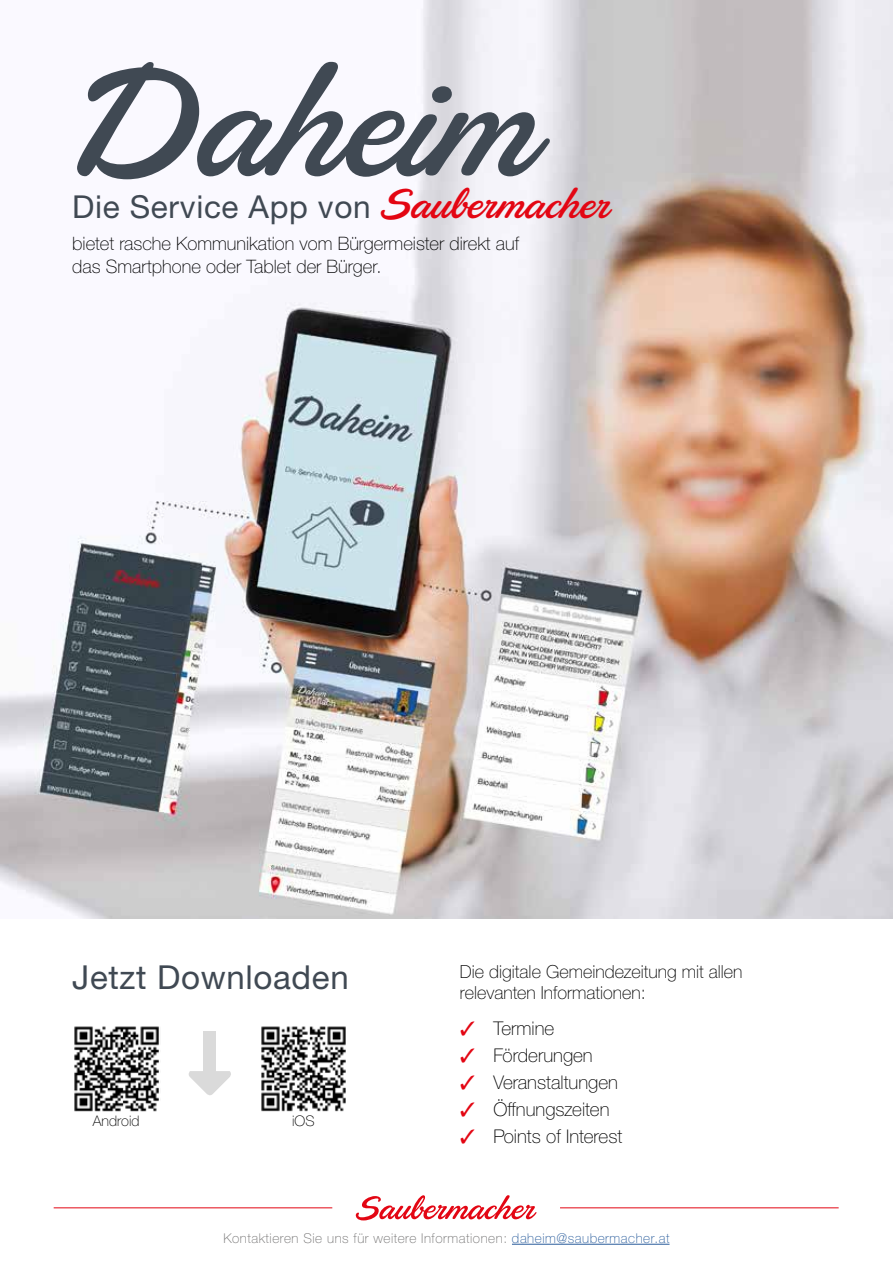
<style>
.page{position:relative;width:893px;height:1263px;background:#fff}
.page>*{position:absolute;margin:0;border:0;box-sizing:border-box;transform-origin:0 0}
.t1{font:172.05px "Saubermacher Beta";color:#404953}
.t2{font:46.05px "Saubermacher Beta";color:#e30613}
.t3{font:33.15px "Helvetica Neue LTW1 G";letter-spacing:.02em;color:#404953}
.t4{font:31.65px "Helvetica Neue LTW1 G";letter-spacing:.02em;color:#404953}
.t5{font:100 18.9px "Helvetica Neue LTW1 G";color:#000}
.t6{font:100 18.45px/23.9px "Helvetica Neue LTW1 G";color:#000}
.t7{font:100 18px/21px "Helvetica Neue LTW1 G";color:#000}
.t8{font:100 14.55px "Helvetica Neue LTW1 G";color:#000}
.t9{font:100 13.5px "Helvetica Neue LTW1 G";letter-spacing:.04em;color:#706f6f}
.s1{color:#e30613}
.s2{color:#275b9b}
</style>
<div class="page">
<img style="left:0;top:0;width:893px;height:918px">
<svg style="left:356px;top:1195px;width:181px;height:25px"></svg>
<hr style="left:560px;top:1207px;width:279px;height:1px;background:#e30613">
<hr style="left:54px;top:1207px;width:278px;height:1px;background:#e30613">
<hr style="left:512px;top:1244px;width:157px;height:1px;background:#275b9b">
<img style="left:74px;top:1026px;width:85px;height:86px">
<img style="left:261px;top:1026px;width:85px;height:86px">
<div style="left:203px;top:1031px;width:13px;height:44px;background:#dadada"></div>
<svg style="left:188px;top:1071px;width:43px;height:24px"></svg>
<h1 class="t1" style="left:70px;top:16px;width:474px">DAHEIM</h1>
<h3 class="t4" style="left:72px;top:187px;width:300px">Die Service App von</h3>
<p class="t6" style="left:72px;top:231px;width:448px">bietet rasche Kommunikation vom Bürgermeister direkt auf das Smartphone oder Tablet der Bürger.</p>
<h2 class="t2" style="left:380px;top:175px;width:234px">SAUBERMACHER</h2>
<h3 class="t3" style="left:72px;top:957px;width:278px">Jetzt Downloaden</h3>
<p class="t7" style="left:460px;top:961px;width:284px">Die digitale Gemeindezeitung mit allen relevanten Informationen:</p>
<p class="t5" style="left:460px;top:1017px;width:96px"><span class="s1">✓</span> Termine</p>
<p class="t5" style="left:460px;top:1044px;width:134px"><span class="s1">✓</span> Förderungen</p>
<p class="t5" style="left:460px;top:1071px;width:160px"><span class="s1">✓</span> Veranstaltungen</p>
<p class="t5" style="left:460px;top:1098px;width:151px"><span class="s1">✓</span> Öffnungszeiten</p>
<p class="t5" style="left:460px;top:1125px;width:164px"><span class="s1">✓</span> Points of Interest</p>
<p class="t8" style="left:93px;top:1112px;width:48px">Android</p>
<p class="t8" style="left:292px;top:1112px;width:24px">iOS</p>
<p class="t9" style="left:223px;top:1230px;width:448px">Kontaktieren Sie uns für weitere Informationen: <span class="s2">daheim@saubermacher.at</span></p>
</div>
